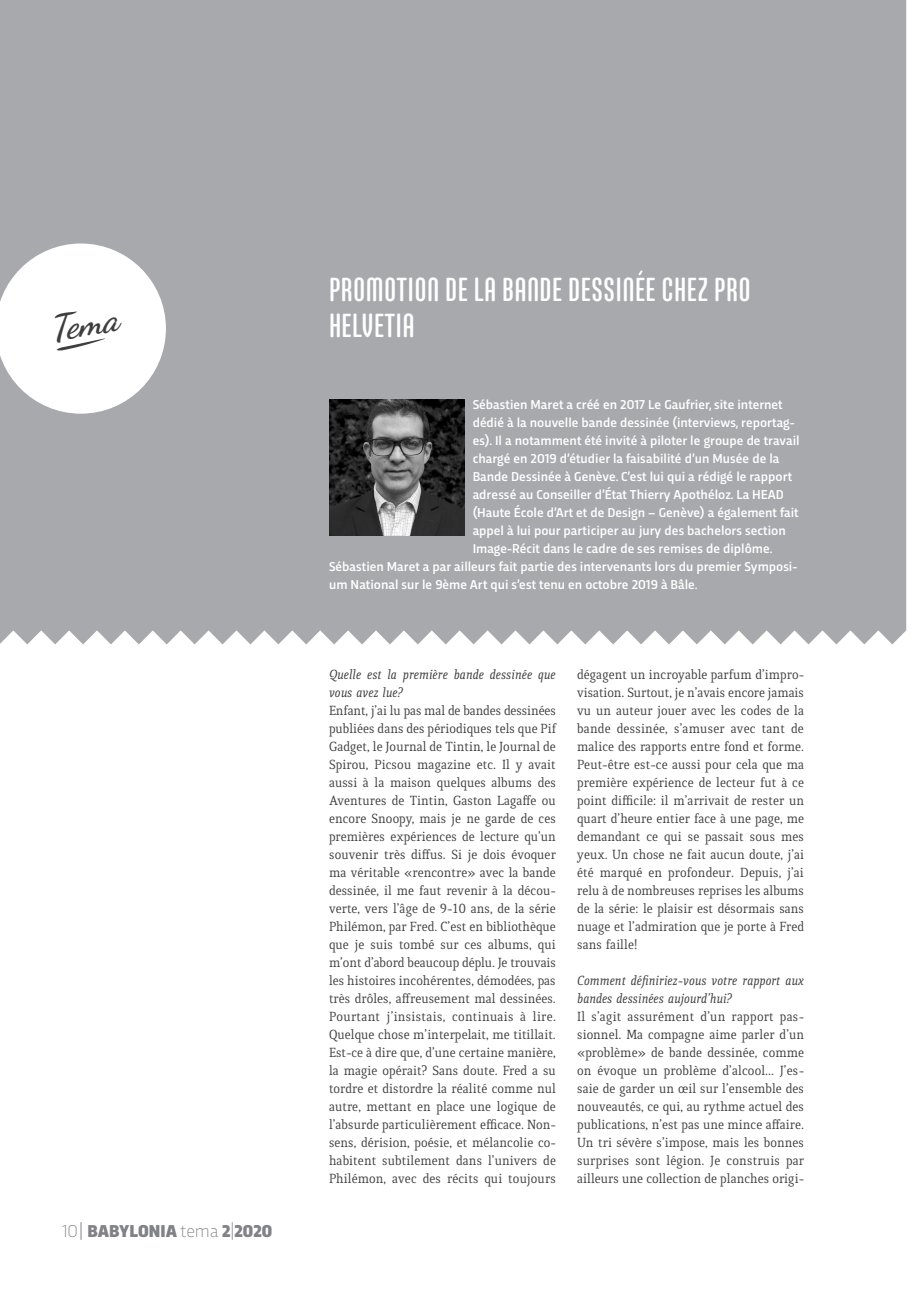
<style>
.page{position:relative;width:919px;height:1289px;background:#fff}
.page>*{position:absolute;margin:0;border:0;box-sizing:border-box;transform-origin:0 0}
.t1{font:italic 700 35.4px "Dancing Script";color:#3e3e3f}
.Titolo_Articolo_-_SX{font:500 33px/36px "Core Mellow 59 Cp";letter-spacing:.01em;color:#fff}
.t2{font:900 18px "Trasandina";color:#808285}
.Testo_Base_-_Quiroga{font:14.25px/18px "Quiroga Serif Pro";color:#3e3e3f;text-align:justify}
.Testo_Base_-_Quiroga-2{font:italic 14.25px/18px "Quiroga Serif Pro";color:#3e3e3f}
.Abstract{font:500 13.5px "Trasandina";color:#fff}
.s1{font-weight:200}
.s2{font-weight:300}
</style>
<div class="page">
<div style="left:0;top:0;width:906px;height:644px;background:#a8a9ad"></div>
<svg style="left:0;top:243px;width:166px;height:170px"></svg>
<img style="left:329px;top:400px;width:135px;height:135px">
<h1 class="t1" style="left:46px;top:308px;width:70px;rotate:-10deg">Tema</h1>
<p class="t2" style="left:62px;top:1218px;width:211px"><span class="s1">10</span><span class="s2">|</span> BABYLONIA <span class="s1">tema</span> 2<span class="s1">|</span>2020</p>
<p class="Titolo_Articolo_-_SX" style="left:329px;top:270px;width:423px">PROMOTION DE LA BANDE DESSINÉE CHEZ PRO<br>HELVETIA</p>
<p class="Abstract" style="left:472px;top:394px;width:311px">Sébastien Maret a créé en 2017 Le Gaufrier, site internet</p>
<p class="Abstract" style="left:472px;top:412px;width:323px">dédié à la nouvelle bande dessinée (interviews, reportag-</p>
<p class="Abstract" style="left:472px;top:430px;width:328px">es). Il a notamment été invité à piloter le groupe de travail</p>
<p class="Abstract" style="left:472px;top:448px;width:308px">chargé en 2019 d’étudier la faisabilité d’un Musée de la</p>
<p class="Abstract" style="left:472px;top:466px;width:321px">Bande Dessinée à Genève. C’est lui qui a rédigé le rapport</p>
<p class="Abstract" style="left:472px;top:484px;width:312px">adressé au Conseiller d’État Thierry Apothéloz. La HEAD</p>
<p class="Abstract" style="left:472px;top:502px;width:327px">(Haute École d’Art et de Design – Genève) a également fait</p>
<p class="Abstract" style="left:472px;top:520px;width:314px">appel à lui pour participer au jury des bachelors section</p>
<p class="Abstract" style="left:472px;top:538px;width:301px">Image-Récit dans le cadre de ses remises de diplôme.</p>
<p class="Abstract" style="left:329px;top:556px;width:470px">Sébastien Maret a par ailleurs fait partie des intervenants lors du premier Symposi-</p>
<p class="Abstract" style="left:329px;top:574px;width:370px">um National sur le 9ème Art qui s’est tenu en octobre 2019 à Bâle.</p>
<p class="Testo_Base_-_Quiroga-2" style="left:329px;top:665px;width:228px">Quelle est la première bande dessinée que vous avez lue?</p>
<p class="Testo_Base_-_Quiroga" style="left:329px;top:701px;width:228px">Enfant, j’ai lu pas mal de bandes dessinées publiées dans des périodiques tels que Pif Gadget, le Journal de Tintin, le Journal de Spirou, Picsou magazine etc. Il y avait aussi à la maison quelques albums des Aventures de Tintin, Gaston Lagaffe ou encore Snoopy, mais je ne garde de ces premières expériences de lecture qu’un souvenir très diffus. Si je dois évoquer ma véritable «rencontre» avec la bande dessinée, il me faut revenir à la décou&shy;verte, vers l’âge de 9-10 ans, de la série Philémon, par Fred. C’est en bibliothèque que je suis tombé sur ces albums, qui m’ont d’abord beaucoup déplu. Je trouvais les histoires incohérentes, démodées, pas très drôles, affreusement mal dessinées.<br>Pourtant j’insistais, continuais à lire.<br>Quelque chose m’interpelait, me titillait.<br>Est-ce à dire que, d’une certaine manière, la magie opérait? Sans doute. Fred a su tordre et distordre la réalité comme nul autre, mettant en place une logique de l’absurde particulièrement efficace. Non&shy;sens, dérision, poésie, et mélancolie co&shy;habitent subtilement dans l’univers de Philémon, avec des récits qui toujours</p>
<p class="Testo_Base_-_Quiroga" style="left:577px;top:665px;width:228px">dégagent un incroyable parfum d’impro&shy;visation. Surtout, je n’avais encore jamais vu un auteur jouer avec les codes de la bande dessinée, s’amuser avec tant de malice des rapports entre fond et forme.<br>Peut-être est-ce aussi pour cela que ma première expérience de lecteur fut à ce point difficile: il m’arrivait de rester un quart d’heure entier face à une page, me demandant ce qui se passait sous mes yeux. Un chose ne fait aucun doute, j’ai été marqué en profondeur. Depuis, j’ai relu à de nombreuses reprises les albums de la série: le plaisir est désormais sans nuage et l’admiration que je porte à Fred sans faille!</p>
<p class="Testo_Base_-_Quiroga-2" style="left:577px;top:971px;width:228px">Comment définiriez-vous votre rapport aux bandes dessinées aujourd’hui?</p>
<p class="Testo_Base_-_Quiroga" style="left:577px;top:1007px;width:228px">Il s’agit assurément d’un rapport pas&shy;sionnel. Ma compagne aime parler d’un «problème» de bande dessinée, comme on évoque un problème d’alcool... J’es&shy;saie de garder un œil sur l’ensemble des nouveautés, ce qui, au rythme actuel des publications, n’est pas une mince affaire.<br>Un tri sévère s’impose, mais les bonnes surprises sont légion. Je construis par ailleurs une collection de planches origi-</p>
</div>
